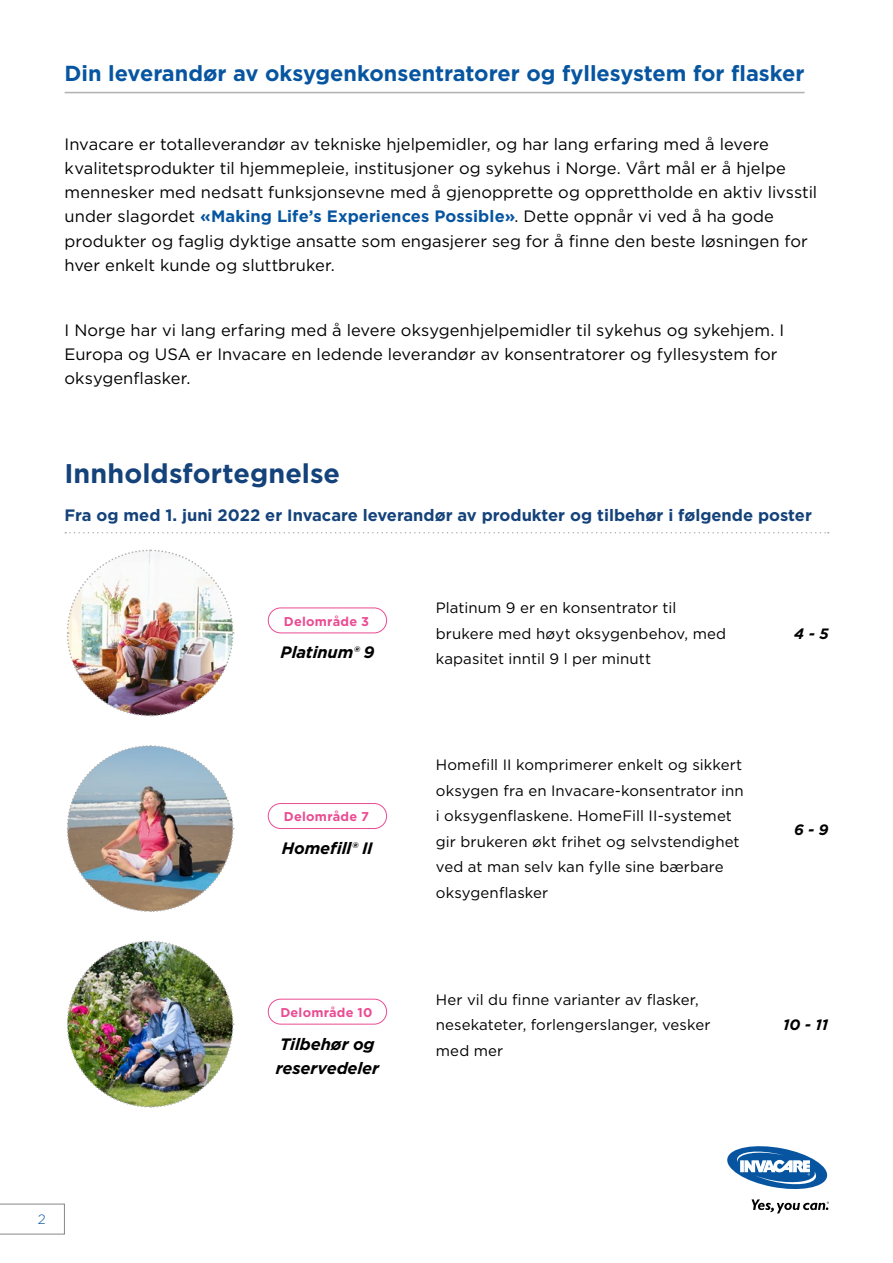
<style>
.page{position:relative;width:893px;height:1263px;background:#fff}
.page>*{position:absolute;margin:0;border:0;box-sizing:border-box;transform-origin:0 0}
.t1{font:700 27px "Gotham";color:#14427a}
.t2{font:700 21.75px "Gotham";color:#0755a0}
.t3{font:16.5px/24px "Gotham";color:#000}
.t4{font:700 16.5px "Gotham";color:#14427a}
.t5{font:italic 700 16.5px/24px "Gotham";letter-spacing:-.01em;color:#000}
.t6{font:15px/25.5px "Gotham";letter-spacing:.005em;color:#000}
.t7{font:italic 700 15px "Gotham";color:#000}
.t8{font:300 13.5px "Gotham";color:#0755a0}
.t9{font:700 12.75px "Gotham";letter-spacing:.02em;color:#ea4b93}
.s1{font-weight:700;color:#0755a0}
</style>
<div class="page">
<hr style="left:65px;top:92px;width:740px;height:1px;background:#b2b1b1">
<svg style="left:727px;top:1146px;width:102px;height:67px"></svg>
<svg style="left:0;top:1204px;width:65px;height:30px"></svg>
<svg style="left:65px;top:532px;width:764px;height:1px"></svg>
<img style="left:66px;top:549px;width:168px;height:168px">
<div style="left:268px;top:607px;width:119px;height:26px;border:1px solid #ea4b93;border-radius:12px"></div>
<img style="left:66px;top:745px;width:168px;height:167px">
<div style="left:268px;top:803px;width:119px;height:26px;border:1px solid #ea4b93;border-radius:12px"></div>
<img style="left:66px;top:940px;width:168px;height:168px">
<div style="left:268px;top:999px;width:119px;height:25px;border:1px solid #ea4b93;border-radius:12px"></div>
<h2 class="t2" style="left:65px;top:59px;width:741px">Din leverandør av oksygenkonsentratorer og fyllesystem for flasker</h2>
<p class="t3" style="left:65px;top:132px;width:754px">Invacare er totalleverandør av tekniske hjelpemidler, og har lang erfaring med å levere kvalitetsprodukter til hjemmepleie, institusjoner og sykehus i Norge. Vårt mål er å hjelpe mennesker med nedsatt funksjonsevne med å gjenopprette og opprettholde en aktiv livsstil under slagordet <span class="s1">«Making Life’s Experiences Possible»</span>. Dette oppnår vi ved å ha gode produkter og faglig dyktige ansatte som engasjerer seg for å finne den beste løsningen for hver enkelt kunde og sluttbruker.</p>
<p class="t3" style="left:65px;top:317px;width:721px">I Norge har vi lang erfaring med å levere oksygenhjelpemidler til sykehus og sykehjem. I<br>Europa og USA er Invacare en ledende leverandør av konsentratorer og fyllesystem for oksygenflasker.</p>
<h1 class="t1" style="left:64px;top:455px;width:277px">Innholdsfortegnelse</h1>
<p class="t4" style="left:64px;top:505px;width:749px">Fra og med 1. juni 2022 er Invacare leverandør av produkter og tilbehør i følgende poster</p>
<p class="t9" style="left:284px;top:612px;width:87px">Delområde 3</p>
<p class="t5" style="left:281px;top:640px;width:95px">Platinum® 9</p>
<p class="t9" style="left:284px;top:808px;width:86px">Delområde 7</p>
<p class="t5" style="left:282px;top:836px;width:92px">Homefill® II</p>
<p class="t9" style="left:280px;top:1004px;width:94px">Delområde 10</p>
<p class="t5" style="left:276px;top:1032px;width:105px">Tilbehør og reservedeler</p>
<p class="t6" style="left:436px;top:595px;width:292px">Platinum 9 er en konsentrator til brukere med høyt oksygenbehov, med kapasitet inntil 9 l per minutt</p>
<p class="t6" style="left:436px;top:752px;width:309px">Homefill II komprimerer enkelt og sikkert oksygen fra en Invacare-konsentrator inn i oksygenflaskene. HomeFill II-systemet gir brukeren økt frihet og selvstendighet ved at man selv kan fylle sine bærbare oksygenflasker</p>
<p class="t6" style="left:436px;top:986px;width:276px">Her vil du finne varianter av flasker, nesekateter, forlengerslanger, vesker med mer</p>
<p class="t7" style="left:794px;top:624px;width:36px">4 - 5</p>
<p class="t7" style="left:794px;top:819px;width:36px">6 - 9</p>
<p class="t7" style="left:783px;top:1015px;width:47px">10 - 11</p>
<p class="t8" style="left:38px;top:1211px;width:9px">2</p>
</div>
